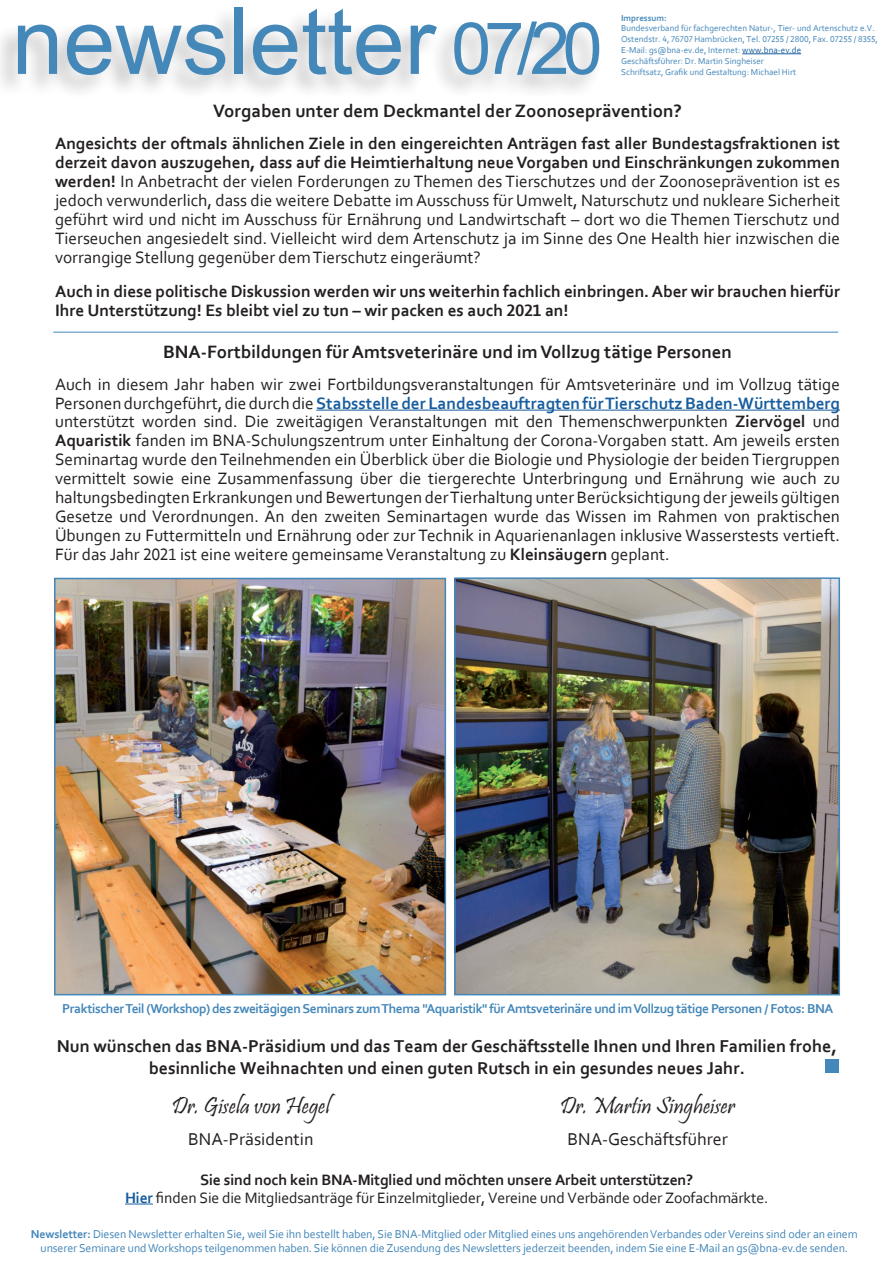
<style>
.page{position:relative;width:893px;height:1263px;background:#fff}
.page>*{position:absolute;margin:0;border:0;box-sizing:border-box;transform-origin:0 0}
.t1{font:93px "Arial";color:#4487b9}
.t2{font:24px "Pristina";color:#231f20}
.t3{font:700 18.75px "Corbel";color:#231f20}
.t4{font:700 18px/21.6px "Corbel";color:#231f20;text-align:center}
.t5{font:18px "Corbel";color:#231f20}
.t6{font:17.25px/19px "Corbel";color:#231f20;text-align:justify}
.t7{font:700 17.25px/19px "Corbel";color:#231f20}
.t8{font:15.75px/18px "Corbel";letter-spacing:-.01em;color:#231f20;text-align:center}
.t9{font:700 13.5px "Corbel";letter-spacing:-.03em;color:#4487b9}
.t10{font:12px/14.4px "Corbel";letter-spacing:-.01em;color:#4487b9;text-align:center}
.t11{font:9px/10.8px "Corbel";color:#4487b9}
.t12{font:700 9px "Corbel";color:#4487b9}
.s1{font-size:72px}
.s2{color:#175d9e}
.s3{font-weight:700}
.s4{font-weight:700;color:#175d9e}
</style>
<div class="page">
<hr style="left:316px;top:410px;width:524px;height:1px;background:#175d9e">
<img style="left:457px;top:580px;width:380px;height:412px">
<div style="left:454px;top:577px;width:386px;height:418px;border:2px solid #4487b9"></div>
<img style="left:57px;top:581px;width:386px;height:411px">
<div style="left:54px;top:578px;width:392px;height:417px;border:2px solid #4487b9"></div>
<div style="left:0;top:5px;width:603px;height:95px;background:#231f20;opacity:.28"></div>
<hr style="left:742px;top:54px;width:59px;height:1px;background:#175d9e">
<svg style="left:125px;top:1203px;width:28px;height:1px"></svg>
<div style="left:825px;top:1059px;width:14px;height:14px;background:#4487b9"></div>
<hr style="left:53px;top:332px;width:785px;height:1px;background:#4487b9">
<h1 class="t1" style="left:12px;top:-23px;width:592px">newsletter <span class="s1">07/20</span></h1>
<p class="t12" style="left:621px;top:12px;width:47px">Impressum:</p>
<p class="t11" style="left:621px;top:23px;width:258px">Bundesverband für fachgerechten Natur-, Tier- und Artenschutz e.V.<br>Ostendstr. 4, 76707 Hambrücken, Tel. 07255 / 2800, Fax. 07255 / 8355, E-Mail: gs@bna-ev.de, Internet: <span class="s2">www.bna-ev.de<br></span>Geschäftsführer: Dr. Martin Singheiser<br>Schriftsatz, Grafik und Gestaltung: Michael Hirt</p>
<p class="t3" style="left:213px;top:99px;width:470px">Vorgaben unter dem Deckmantel der Zoonoseprävention?</p>
<p class="t6" style="left:55px;top:133px;width:786px"><span class="s3">Angesichts der oftmals ähnlichen Ziele in den eingereichten Anträgen fast aller Bundestagsfraktionen ist derzeit davon auszugehen, dass auf die Heimtierhaltung neue Vorgaben und Einschränkungen zukommen werden!</span> In Anbetracht der vielen Forderungen zu Themen des Tierschutzes und der Zoonoseprävention ist es jedoch verwunderlich, dass die weitere Debatte im Ausschuss für Umwelt, Naturschutz und nukleare Sicherheit geführt wird und nicht im Ausschuss für Ernährung und Landwirtschaft – dort wo die Themen Tierschutz und Tierseuchen angesiedelt sind. Vielleicht wird dem Artenschutz ja im Sinne des One Health hier inzwischen die vorrangige Stellung gegenüber dem Tierschutz eingeräumt?</p>
<p class="t7" style="left:55px;top:281px;width:786px">Auch in diese politische Diskussion werden wir uns weiterhin fachlich einbringen. Aber wir brauchen hierfür<br>Ihre Unterstützung! Es bleibt viel zu tun – wir packen es auch 2021 an!</p>
<p class="t3" style="left:163px;top:340px;width:570px">BNA-Fortbildungen für Amtsveterinäre und im Vollzug tätige Personen</p>
<p class="t6" style="left:55px;top:374px;width:786px">Auch in diesem Jahr haben wir zwei Fortbildungsveranstaltungen für Amtsveterinäre und im Vollzug tätige Personen durchgeführt, die durch die <span class="s4">Stabsstelle der Landesbeauftragten für Tierschutz Baden-Württemberg </span>unterstützt worden sind. Die zweitägigen Veranstaltungen mit den Themenschwerpunkten <span class="s3">Ziervögel</span> und <span class="s3">Aquaristik</span> fanden im BNA-Schulungszentrum unter Einhaltung der Corona-Vorgaben statt. Am jeweils ersten Seminartag wurde den Teilnehmenden ein Überblick über die Biologie und Physiologie der beiden Tiergruppen vermittelt sowie eine Zusammenfassung über die tiergerechte Unterbringung und Ernährung wie auch zu haltungsbedingten Erkrankungen und Bewertungen der Tierhaltung unter Berücksichtigung der jeweils gültigen Gesetze und Verordnungen. An den zweiten Seminartagen wurde das Wissen im Rahmen von praktischen Übungen zu Futtermitteln und Ernährung oder zur Technik in Aquarienanlagen inklusive Wasserstests vertieft.<br>Für das Jahr 2021 ist eine weitere gemeinsame Veranstaltung zu <span class="s3">Kleinsäugern</span> geplant.</p>
<p class="t9" style="left:62px;top:1000px;width:773px">Praktischer Teil (Workshop) des zweitägigen Seminars zum Thema "Aquaristik" für Amtsveterinäre und im Vollzug tätige Personen / Fotos: BNA</p>
<p class="t4" style="left:57px;top:1035px;width:782px">Nun wünschen das BNA-Präsidium und das Team der Geschäftsstelle Ihnen und Ihren Familien frohe, besinnliche Weihnachten und einen guten Rutsch in ein gesundes neues Jahr.</p>
<h2 class="t2" style="left:172px;top:1092px;width:160px">Dr. Gisela von Hegel</h2>
<p class="t5" style="left:188px;top:1128px;width:127px">BNA-Präsidentin</p>
<h2 class="t2" style="left:560px;top:1092px;width:176px">Dr. Martin Singheiser</h2>
<p class="t5" style="left:568px;top:1128px;width:162px">BNA-Geschäftsführer</p>
<p class="t8" style="left:125px;top:1170px;width:645px"><span class="s3">Sie sind noch kein BNA-Mitglied und möchten unsere Arbeit unterstützen?<br></span><span class="s4">Hier</span> finden Sie die Mitgliedsanträge für Einzelmitglieder, Vereine und Verbände oder Zoofachmärkte.</p>
<p class="t10" style="left:31px;top:1226px;width:828px"><span class="s3">Newsletter:</span> Diesen Newsletter erhalten Sie, weil Sie ihn bestellt haben, Sie BNA-Mitglied oder Mitglied eines uns angehörenden Verbandes oder Vereins sind oder an einem unserer Seminare und Workshops teilgenommen haben. Sie können die Zusendung des Newsletters jederzeit beenden, indem Sie eine E-Mail an gs@bna-ev.de senden.</p>
</div>
